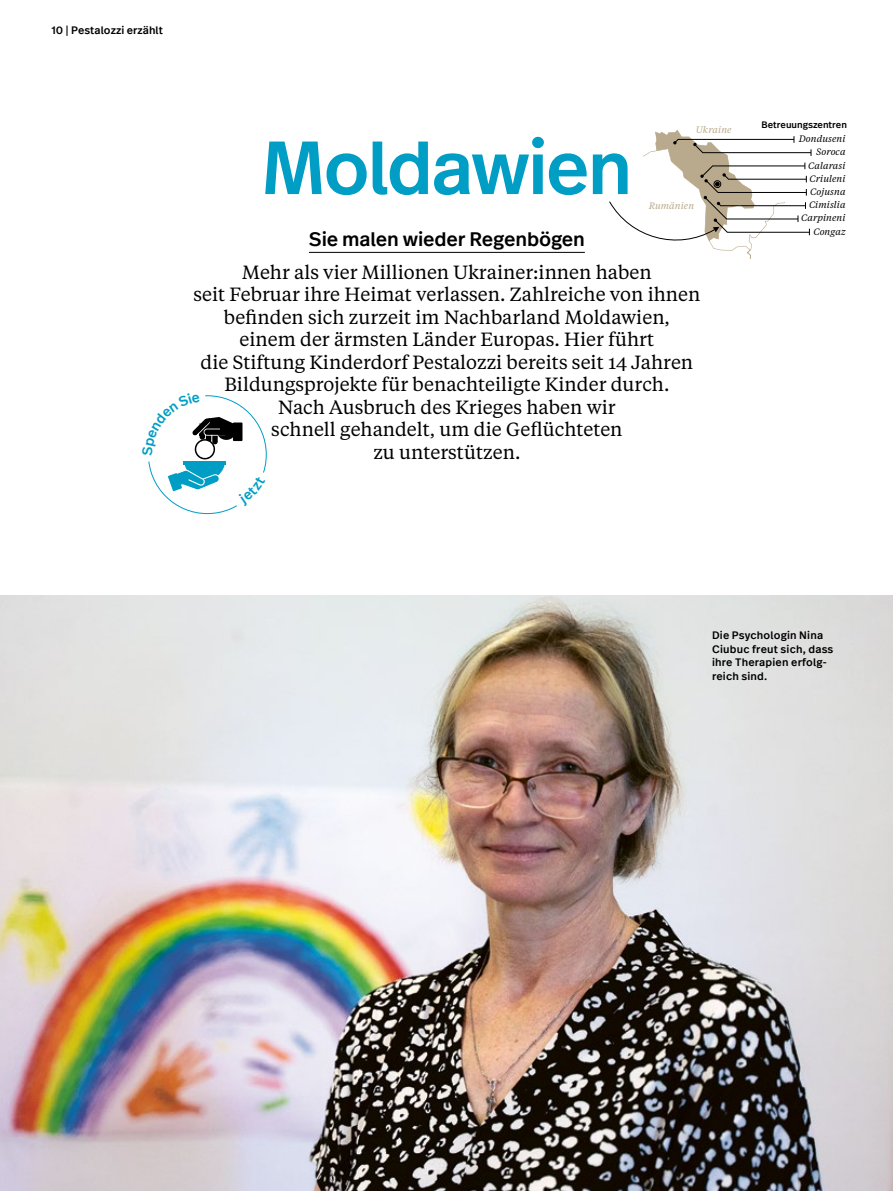
<style>
.page{position:relative;width:893px;height:1191px;background:#fff}
.page>*{position:absolute;margin:0;border:0;box-sizing:border-box;transform-origin:0 0}
.t1{font:500 75px "Real Text Pro";letter-spacing:-.03em;color:#009dc5}
.t2{font:500 19.5px "Real Text Pro";letter-spacing:-.01em;color:#000}
.t3{font:19.05px/22.5px "Tiempos Text";color:#000;text-align:center}
.t4{font:500 10.8px/13.5px "Real Text Pro";letter-spacing:.015em;color:#000}
.t5{font:italic 9.3px/13.2px "Tiempos Text";letter-spacing:.005em;color:#000;text-align:right}
.t6{font:500 9.3px "Real Text Pro";color:#000}
.t7{font:italic 9.3px "Tiempos Text";letter-spacing:.005em;color:#b9aa8d}
</style>
<div class="page">
<img style="left:0;top:595px;width:893px;height:596px">
<hr style="left:309px;top:252px;width:276px;height:1px;background:#000">
<svg style="left:609px;top:130px;width:203px;height:129px"></svg>
<svg style="left:148px;top:395px;width:119px;height:118px"></svg>
<p class="t4" style="left:51px;top:23px;width:113px">10 | Pestalozzi erzählt</p>
<p class="t7" style="left:696px;top:124px;width:37px">Ukraine</p>
<h1 class="t1" style="left:261px;top:115px;width:373px">Moldawien</h1>
<p class="t2" style="left:309px;top:225px;width:277px">Sie malen wieder Regenbögen</p>
<p class="t3" style="left:193px;top:260px;width:508px">Mehr als vier Millionen Ukrainer:innen haben<br>seit Februar ihre Heimat verlassen. Zahlreiche von ihnen befinden sich zurzeit im Nachbarland Moldawien, einem der ärmsten Länder Europas. Hier führt<br>die Stiftung Kinderdorf Pestalozzi bereits seit 14 Jahren Bildungsprojekte für benachteiligte Kinder durch.<br>Nach Ausbruch des Krieges haben wir<br>schnell gehandelt, um die Geflüchteten<br>zu unterstützen.</p>
<p class="t7" style="left:649px;top:199px;width:47px">Rumänien</p>
<p class="t6" style="left:762px;top:118px;width:87px">Betreuungszentren</p>
<p class="t5" style="left:799px;top:132px;width:48px">Donduseni<br>Soroca<br>Calarasi<br>Criuleni<br>Cojusna<br>Cimislia<br>Carpineni<br>Congaz</p>
<p class="t4" style="left:712px;top:628px;width:123px">Die Psychologin Nina<br>Ciubuc freut sich, dass ihre Therapien erfolg&shy;reich sind.</p>
</div>
